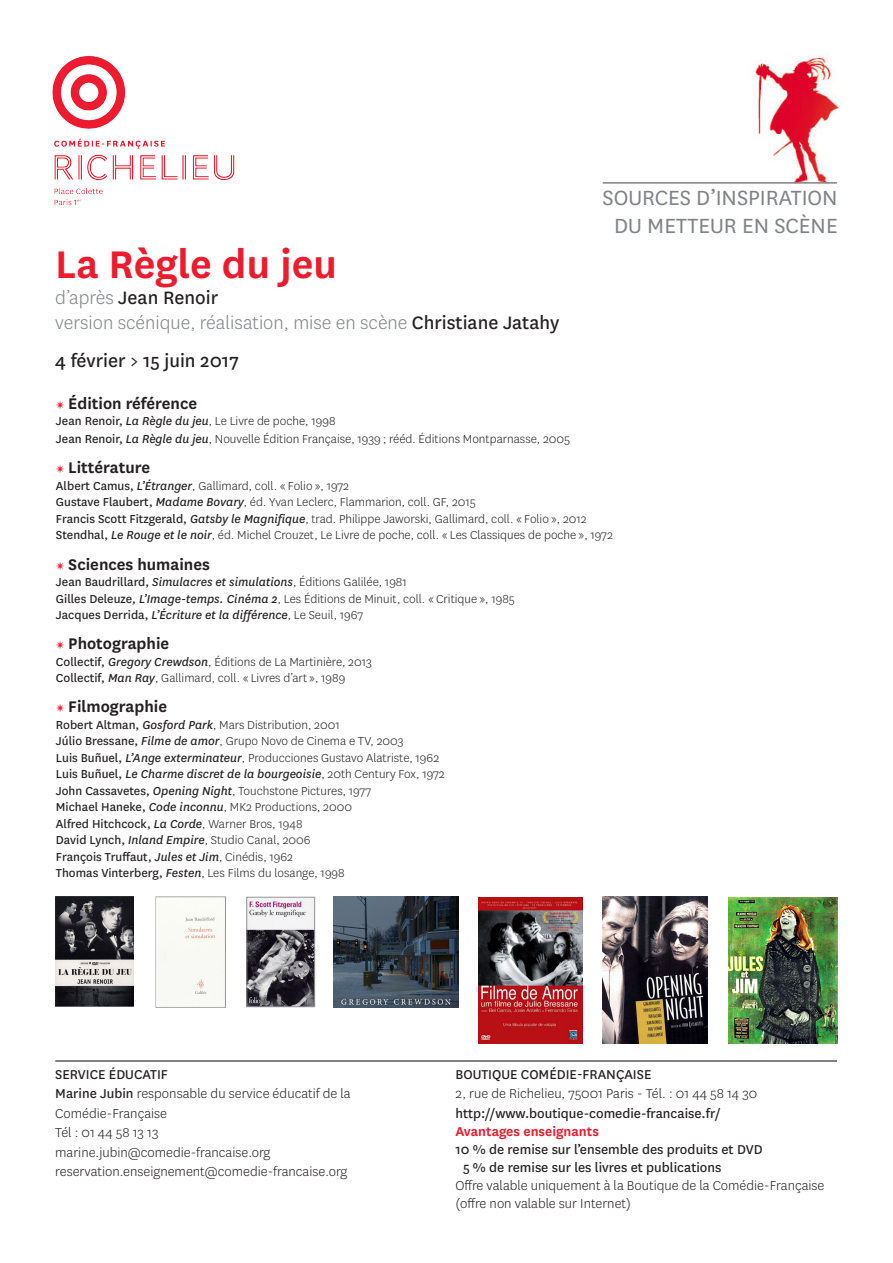
<style>
.page{position:relative;width:893px;height:1263px;background:#fff}
.page>*{position:absolute;margin:0;border:0;box-sizing:border-box;transform-origin:0 0}
.t1{font:600 45px "National";color:#ee1b2d}
.t2{font:24px "National";color:#808285}
.Ptitre11{font:300 21px "National";color:#808285}
.Ptitre11-2{font:21px "National";color:#231f20}
.t3{font:600 18px "National";color:#231f20}
.t4{font:300 15px/19.5px "National";color:#231f20}
.t5{font:15px/18px "National";color:#231f20}
.t6{font:600 15px "National";color:#ee1b2d}
.t7{font:300 13.5px/16.5px "National";color:#231f20}
.t8{font:italic 13.5px "National";color:#231f20}
.s1{font-weight:300;color:#808285}
.s2{font-weight:400;color:#231f20}
.s3{font-family:"Minion Pro";font-weight:400;font-size:15px;color:#ee1b2d}
.s4{font-weight:400}
.s5{font-weight:400;font-style:italic}
.s6{font-style:normal}
.s7{font-weight:300;font-style:normal}
</style>
<div class="page">
<img style="left:52px;top:56px;width:183px;height:150px">
<img style="left:754px;top:55px;width:86px;height:130px">
<hr style="left:603px;top:182px;width:234px;height:2px;background:#808285">
<hr style="left:55px;top:1060px;width:782px;height:1px;background:#231f20">
<img style="left:249px;top:899px;width:64px;height:106px">
<div style="left:247px;top:897px;width:68px;height:110px;border:1px solid #939598"></div>
<img style="left:56px;top:896px;width:78px;height:110px">
<img style="left:603px;top:897px;width:105px;height:147px">
<img style="left:334px;top:897px;width:125px;height:110px">
<img style="left:155px;top:896px;width:70px;height:112px">
<img style="left:478px;top:897px;width:104px;height:147px">
<img style="left:728px;top:897px;width:110px;height:147px">
<p class="t2" style="left:602px;top:182px;width:237px">SOURCES D’INSPIRATION</p>
<p class="t2" style="left:614px;top:210px;width:225px">DU METTEUR EN SCÈNE</p>
<p class="t1" style="left:55px;top:233px;width:283px">La Règle du jeu</p>
<p class="Ptitre11-2" style="left:55px;top:283px;width:164px"><span class="s1">d’après</span> Jean Renoir</p>
<p class="Ptitre11" style="left:55px;top:309px;width:505px">version scénique, réalisation, mise en scène <span class="s2">Christiane Jatahy</span></p>
<p class="Ptitre11-2" style="left:55px;top:346px;width:185px">4 février &gt; 15 juin 2017</p>
<p class="t3" style="left:56px;top:391px;width:143px"><span class="s3">✴</span> Édition référence</p>
<p class="t7" style="left:56px;top:413px;width:281px"><span class="s4">Jean Renoir,</span> <span class="s5">La Règle du jeu</span>, Le Livre de poche, 1998</p>
<p class="t7" style="left:56px;top:431px;width:516px"><span class="s4">Jean Renoir,</span> <span class="s5">La Règle du jeu</span>, Nouvelle Édition Française, 1939 ; rééd. Éditions Montparnasse, 2005</p>
<p class="t3" style="left:56px;top:455px;width:96px"><span class="s3">✴</span> Littérature</p>
<p class="t7" style="left:56px;top:477px;width:295px"><span class="s4">Albert Camus,</span> <span class="s5">L’Étranger</span>, Gallimard, coll. « Folio », 1972</p>
<p class="t7" style="left:56px;top:494px;width:532px"><span class="s4">Gustave Flaubert,</span> <span class="s5">Madame Bovary</span>, éd. Yvan Leclerc, Flammarion, coll. GF, 2015<br><span class="s4">Francis Scott Fitzgerald,</span> <span class="s5">Gatsby le Magnifique</span>, trad. Philippe Jaworski, Gallimard, coll. « Folio », 2012</p>
<p class="t7" style="left:56px;top:527px;width:558px"><span class="s4">Stendhal,</span> <span class="s5">Le Rouge et le noir</span>, éd. Michel Crouzet, Le Livre de poche, coll. « Les Classiques de poche », 1972</p>
<p class="t3" style="left:56px;top:552px;width:156px"><span class="s3">✴</span> Sciences humaines</p>
<p class="t7" style="left:56px;top:573px;width:460px"><span class="s4">Jean Baudrillard,</span> <span class="s5">Simulacres et simulations</span>, Éditions Galilée, 1981<br><span class="s4">Gilles Deleuze,</span> <span class="s5">L’Image-temps. Cinéma 2</span>, Les Éditions de Minuit, coll. « Critique », 1985<br><span class="s4">Jacques Derrida,</span> <span class="s5">L’Écriture et la différence</span>, Le Seuil, 1967</p>
<p class="t3" style="left:56px;top:631px;width:115px"><span class="s3">✴</span> Photographie</p>
<p class="t7" style="left:56px;top:653px;width:318px"><span class="s4">Collectif,</span> <span class="s5">Gregory Crewdson</span>, Éditions de La Martinière, 2013<br><span class="s4">Collectif,</span> <span class="s5">Man Ray</span>, Gallimard, coll. « Livres d’art », 1989</p>
<p class="t3" style="left:56px;top:694px;width:113px"><span class="s3">✴</span> Filmographie</p>
<p class="t7" style="left:56px;top:716px;width:285px"><span class="s4">Robert Altman,</span> <span class="s5">Gosford Park</span>, Mars Distribution, 2001</p>
<p class="t7" style="left:56px;top:732px;width:349px"><span class="s4">Júlio Bressane,</span> <span class="s5">Filme de amor</span>, Grupo Novo de Cinema e TV, 2003</p>
<p class="t7" style="left:56px;top:749px;width:385px"><span class="s4">Luis Buñuel,</span> <span class="s5">L’Ange exterminateur</span>, Producciones Gustavo Alatriste, 1962</p>
<p class="t8" style="left:56px;top:765px;width:390px"><span class="s6">Luis Buñuel,</span> Le Charme discret de la bourgeoisie<span class="s7">, 20th Century Fox, 1972</span></p>
<p class="t7" style="left:56px;top:782px;width:317px"><span class="s4">John Cassavetes,</span> <span class="s5">Opening Night</span>, Touchstone Pictures, 1977<br><span class="s4">Michael Haneke,</span> <span class="s5">Code inconnu</span>, MK2 Productions, 2000<br><span class="s4">Alfred Hitchcock,</span> <span class="s5">La Corde</span>, Warner Bros, 1948<br><span class="s4">David Lynch,</span> <span class="s5">Inland Empire</span>, Studio Canal, 2006<br><span class="s4">François Truffaut,</span> <span class="s5">Jules et Jim</span>, Cinédis, 1962<br><span class="s4">Thomas Vinterberg,</span> <span class="s5">Festen</span>, Les Films du losange, 1998</p>
<p class="t4" style="left:55px;top:1064px;width:297px"><span class="s4">SERVICE ÉDUCATIF<br>Marine Jubin</span> responsable du service éducatif de la Comédie-Française<br>Tél : 01 44 58 13 13 marine.jubin@comedie-francaise.org reservation.enseignement@comedie-francaise.org</p>
<p class="t5" style="left:455px;top:1064px;width:197px">BOUTIQUE COMÉDIE-FRANÇAISE</p>
<p class="t4" style="left:455px;top:1083px;width:303px">2, rue de Richelieu, 75001 Paris - Tél. : 01 44 58 14 30</p>
<p class="t5" style="left:455px;top:1103px;width:267px">http://www.boutique-comedie-francaise.fr/</p>
<p class="t6" style="left:455px;top:1120px;width:145px">Avantages enseignants</p>
<p class="t5" style="left:463px;top:1139px;width:301px;text-indent:-8px">10 % de remise sur l’ensemble des produits et DVD<br>5 % de remise sur les livres et publications</p>
<p class="t4" style="left:455px;top:1175px;width:370px;line-height:18px">Offre valable uniquement à la Boutique de la Comédie-Française (offre non valable sur Internet)</p>
</div>
